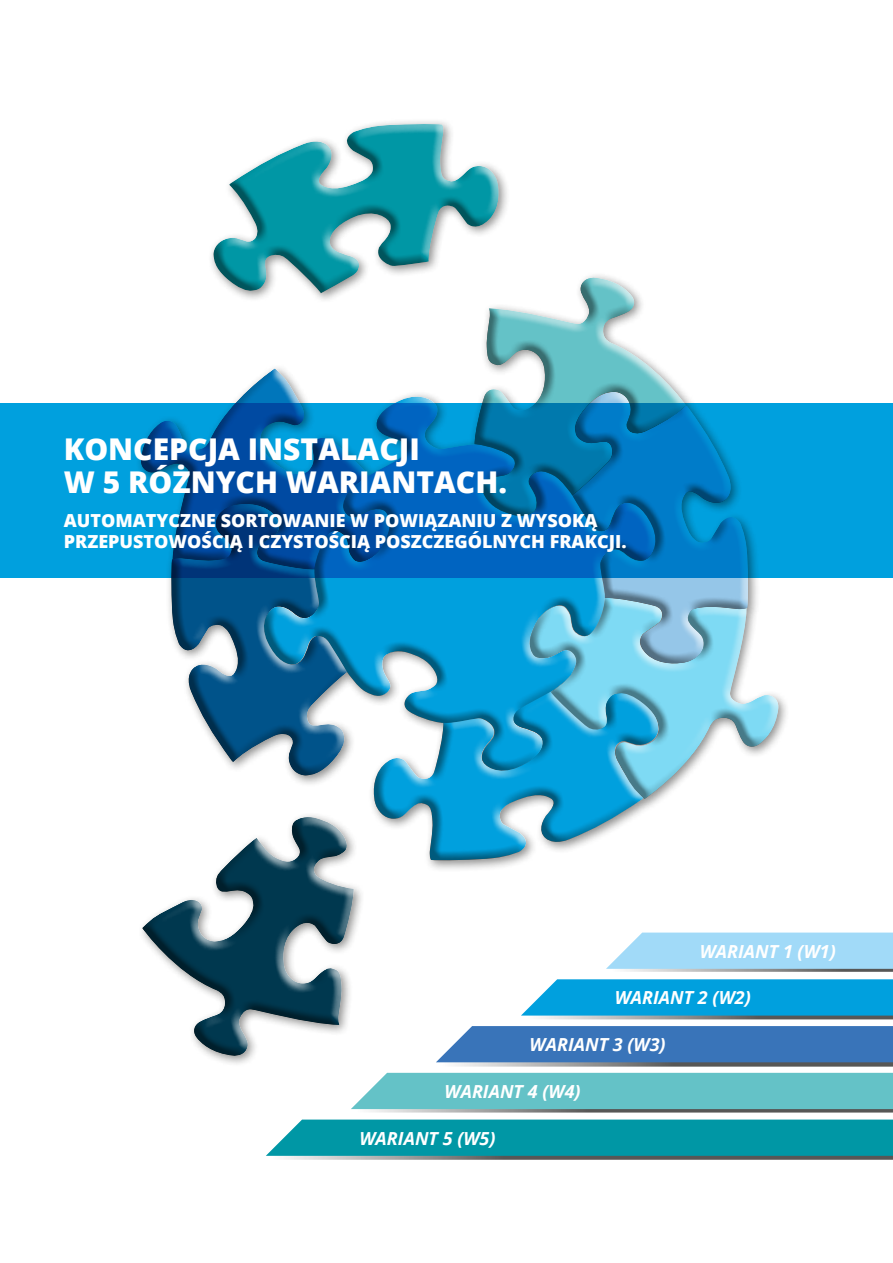
<style>
.page{position:relative;width:893px;height:1263px;background:#fff}
.page>*{position:absolute;margin:0;border:0;box-sizing:border-box;transform-origin:0 0}
.t1{font:800 30px/33px "Open Sans";color:#fff}
.t2{font:800 18px/21px "Open Sans";color:#fff}
.t3{font:italic 700 18px "Open Sans";color:#fff}
</style>
<div class="page">
<svg style="left:211px;top:121px;width:290px;height:179px"></svg>
<svg style="left:449px;top:265px;width:200px;height:95px"></svg>
<svg style="left:142px;top:815px;width:220px;height:249px"></svg>
<svg style="left:360px;top:809px;width:276px;height:69px"></svg>
<svg style="left:776px;top:695px;width:10px;height:45px"></svg>
<svg style="left:523px;top:679px;width:253px;height:136px"></svg>
<svg style="left:692px;top:578px;width:65px;height:101px;background:#9acfe3"></svg>
<svg style="left:169px;top:578px;width:60px;height:187px"></svg>
<svg style="left:229px;top:362px;width:456px;height:447px"></svg>
<svg style="left:0;top:403px;width:893px;height:175px;background:#007cc2"></svg>
<svg style="left:606px;top:932px;width:287px;height:40px;background:#a7d8f1"></svg>
<svg style="left:521px;top:979px;width:372px;height:40px;background:#1aa3d8"></svg>
<svg style="left:436px;top:1026px;width:457px;height:41px;background:#497bb6"></svg>
<svg style="left:351px;top:1073px;width:542px;height:39px;background:#6abec3"></svg>
<svg style="left:266px;top:1119px;width:627px;height:41px;background:#1798a4"></svg>
<h1 class="t1" style="left:64px;top:431px;width:445px">KO NCEPCJA INSTALACJI<br>W 5 RÓŻNYCH WARIANTACH.</h1>
<p class="t2" style="left:64px;top:509px;width:564px">AUTOMATYCZNE SORTOWANIE W POWIĄZANIU Z WYSOKĄ<br>PRZEPUSTOWOŚCIĄ I CZYSTOŚCIĄ POSZCZEGÓLNYCH FRAKCJI.</p>
<p class="t3" style="left:700px;top:938px;width:138px">WARIANT 1 (W1)</p>
<p class="t3" style="left:615px;top:985px;width:138px">WARIANT 2 (W2)</p>
<p class="t3" style="left:530px;top:1032px;width:138px">WARIANT 3 (W3)</p>
<p class="t3" style="left:445px;top:1078px;width:138px">WARIANT 4 (W4)</p>
<p class="t3" style="left:360px;top:1125px;width:138px">WARIANT 5 (W5)</p>
</div>
